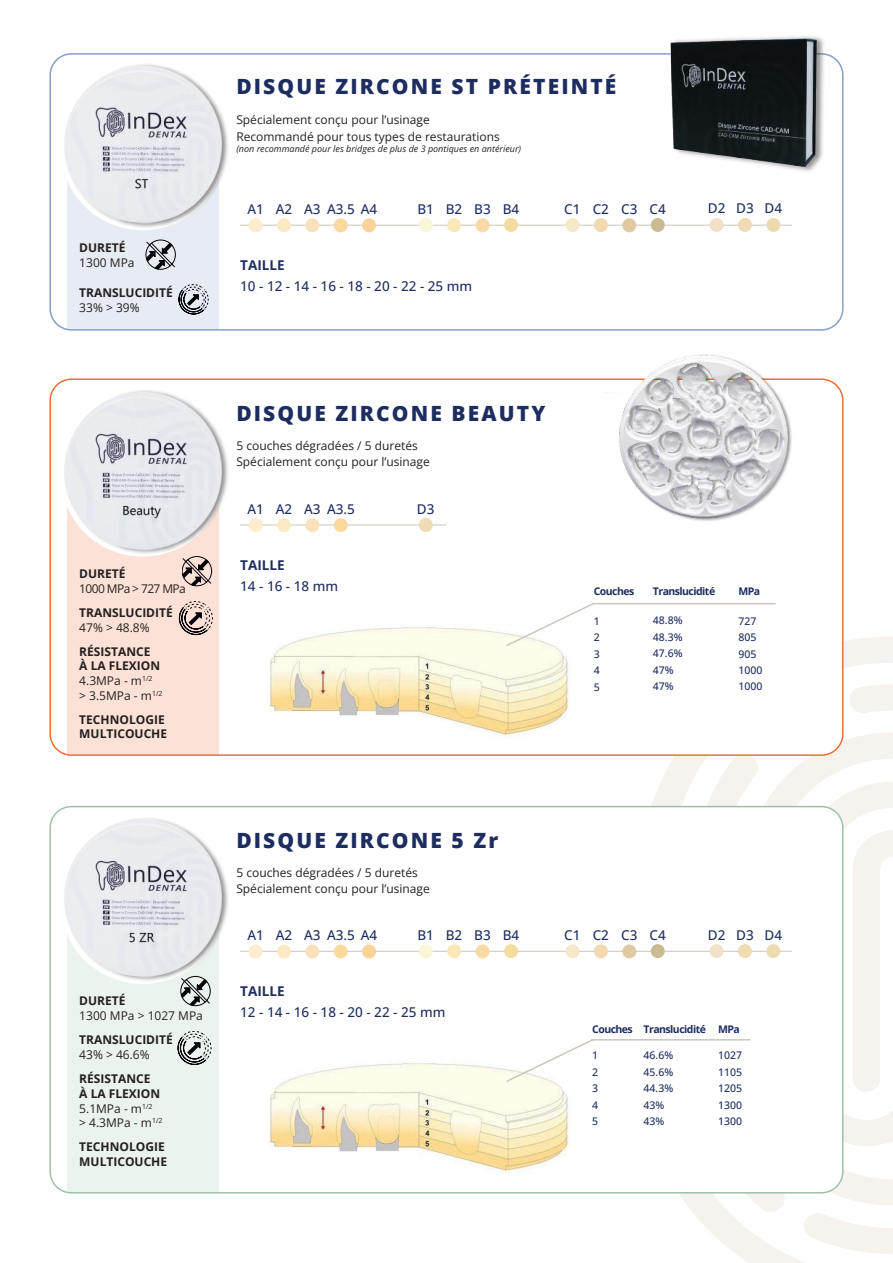
<style>
.page{position:relative;width:893px;height:1263px;background:#fff}
.page>*{position:absolute;margin:0;border:0;box-sizing:border-box;transform-origin:0 0}
.t1{font:800 21px "Open Sans";letter-spacing:.1em;color:#1e2d60}
.t2{font:500 13.5px "Open Sans";color:#1e2d60}
.t3{font:700 13.5px "Open Sans";color:#1e2d60}
.t4{font:12px/16.5px "Open Sans";color:#241f1f}
.t5{font:700 12px/14.5px "Open Sans";color:#241f1f}
.t6{font:12px "Open Sans";letter-spacing:-.05em;color:#241f1f}
.t7{font:500 10.5px/16.5px "Open Sans";color:#1e2d60;text-align:justify}
.t8{font:700 10.5px "Open Sans";letter-spacing:-.05em;color:#1e2d60}
.t9{font:italic 9px "Open Sans";color:#241f1f}
.s1{font-weight:400}
</style>
<div class="page">
<svg style="left:644px;top:636px;width:249px;height:170px;fill:#f6f3ee"></svg>
<svg style="left:643px;top:1193px;width:162px;height:70px"></svg>
<svg style="left:695px;top:684px;width:198px;height:570px"></svg>
<div style="left:50px;top:379px;width:793px;height:376px;background:#fff;border-radius:21px"></div>
<div style="left:49px;top:53px;width:794px;height:278px;border:2px solid #869ec7;border-radius:21px"></div>
<div style="left:67px;top:147px;width:152px;height:183px;background:#e7ebf4"></div>
<div style="left:67px;top:474px;width:152px;height:281px;background:#fce2d6"></div>
<hr style="left:593px;top:603px;width:183px;height:1px;background:#ccc6bb">
<hr style="left:240px;top:225px;width:552px;height:1px;background:#ccc6bb">
<div style="left:64px;top:62px;width:166px;height:167px;background:#241f1f;opacity:.5"></div>
<img style="left:57px;top:60px;width:171px;height:170px;border-radius:85px">
<div style="left:64px;top:389px;width:166px;height:166px;background:#241f1f;opacity:.5"></div>
<img style="left:57px;top:386px;width:171px;height:171px;border-radius:85px">
<img style="left:657px;top:36px;width:182px;height:136px">
<div style="left:50px;top:806px;width:793px;height:387px;background:#fff;border-radius:21px"></div>
<div style="left:49px;top:806px;width:794px;height:387px;border:2px solid #9cc2a9;border-radius:21px"></div>
<div style="left:67px;top:901px;width:152px;height:291px;background:#ebf3ee"></div>
<hr style="left:591px;top:1039px;width:159px;height:1px;background:#ccc6bb">
<div style="left:64px;top:816px;width:166px;height:166px;background:#241f1f;opacity:.5"></div>
<img style="left:57px;top:813px;width:171px;height:171px;border-radius:85px">
<svg style="left:146px;top:240px;width:30px;height:30px"></svg>
<svg style="left:179px;top:602px;width:34px;height:33px"></svg>
<div style="left:249px;top:218px;width:14px;height:14px;background:#fdecce;border-radius:50%"></div>
<div style="left:277px;top:218px;width:14px;height:14px;background:#fbeac4;border-radius:50%"></div>
<div style="left:305px;top:218px;width:14px;height:14px;background:#fae1bb;border-radius:50%"></div>
<div style="left:334px;top:218px;width:14px;height:14px;background:#fad99d;border-radius:50%"></div>
<div style="left:362px;top:218px;width:14px;height:14px;background:#f9d397;border-radius:50%"></div>
<div style="left:419px;top:218px;width:14px;height:14px;background:#fbf6d8;border-radius:50%"></div>
<div style="left:447px;top:218px;width:14px;height:14px;background:#fbe8b8;border-radius:50%"></div>
<div style="left:476px;top:218px;width:14px;height:14px;background:#f9d9a5;border-radius:50%"></div>
<div style="left:504px;top:218px;width:14px;height:14px;background:#f4db9e;border-radius:50%"></div>
<div style="left:565px;top:218px;width:14px;height:14px;background:#f5e9c7;border-radius:50%"></div>
<div style="left:594px;top:218px;width:14px;height:14px;background:#f2d9b0;border-radius:50%"></div>
<div style="left:622px;top:218px;width:14px;height:14px;background:#dfcaa3;border-radius:50%"></div>
<div style="left:651px;top:218px;width:14px;height:14px;background:#cbbb93;border-radius:50%"></div>
<div style="left:710px;top:218px;width:14px;height:14px;background:#f0e1c8;border-radius:50%"></div>
<div style="left:738px;top:218px;width:14px;height:14px;background:#efdbb4;border-radius:50%"></div>
<div style="left:766px;top:218px;width:14px;height:14px;background:#eddab1;border-radius:50%"></div>
<svg style="left:179px;top:285px;width:29px;height:29px"></svg>
<svg style="left:182px;top:556px;width:30px;height:30px"></svg>
<hr style="left:240px;top:525px;width:206px;height:1px;background:#ccc6bb">
<div style="left:249px;top:518px;width:14px;height:14px;background:#fdecce;border-radius:50%"></div>
<div style="left:277px;top:518px;width:14px;height:14px;background:#fbeac4;border-radius:50%"></div>
<div style="left:305px;top:518px;width:14px;height:14px;background:#fae1bb;border-radius:50%"></div>
<div style="left:334px;top:518px;width:14px;height:14px;background:#fad99d;border-radius:50%"></div>
<div style="left:419px;top:518px;width:14px;height:14px;background:#efdbb4;border-radius:50%"></div>
<hr style="left:240px;top:951px;width:552px;height:1px;background:#ccc6bb">
<div style="left:249px;top:944px;width:14px;height:14px;background:#fdecce;border-radius:50%"></div>
<div style="left:277px;top:944px;width:14px;height:14px;background:#fbeac4;border-radius:50%"></div>
<div style="left:305px;top:944px;width:14px;height:14px;background:#fae1bb;border-radius:50%"></div>
<div style="left:334px;top:944px;width:14px;height:14px;background:#fad99d;border-radius:50%"></div>
<div style="left:362px;top:944px;width:14px;height:14px;background:#f9d397;border-radius:50%"></div>
<div style="left:419px;top:944px;width:14px;height:14px;background:#fbf6d8;border-radius:50%"></div>
<div style="left:447px;top:944px;width:14px;height:14px;background:#fbe8b8;border-radius:50%"></div>
<div style="left:476px;top:944px;width:14px;height:14px;background:#f9d9a5;border-radius:50%"></div>
<div style="left:504px;top:944px;width:14px;height:14px;background:#f4db9e;border-radius:50%"></div>
<div style="left:565px;top:944px;width:14px;height:14px;background:#f5e9c7;border-radius:50%"></div>
<div style="left:594px;top:944px;width:14px;height:14px;background:#f2d9b0;border-radius:50%"></div>
<div style="left:622px;top:944px;width:14px;height:14px;background:#dfcaa3;border-radius:50%"></div>
<div style="left:651px;top:944px;width:14px;height:14px;background:#cbbb93;border-radius:50%"></div>
<div style="left:710px;top:944px;width:14px;height:14px;background:#f0e1c8;border-radius:50%"></div>
<div style="left:738px;top:944px;width:14px;height:14px;background:#efdbb4;border-radius:50%"></div>
<div style="left:766px;top:944px;width:14px;height:14px;background:#eddab1;border-radius:50%"></div>
<img style="left:604px;top:354px;width:190px;height:167px">
<svg style="left:178px;top:1032px;width:33px;height:33px"></svg>
<svg style="left:181px;top:976px;width:29px;height:30px"></svg>
<img style="left:269px;top:627px;width:301px;height:109px">
<svg style="left:505px;top:603px;width:90px;height:44px"></svg>
<img style="left:269px;top:1063px;width:301px;height:109px">
<svg style="left:505px;top:1040px;width:90px;height:43px"></svg>
<p class="t5" style="left:79px;top:240px;width:48px">DURETÉ</p>
<p class="t4" style="left:79px;top:254px;width:57px">1300 MPa</p>
<p class="t5" style="left:79px;top:285px;width:95px">TRANSLUCIDITÉ</p>
<p class="t4" style="left:79px;top:299px;width:62px">33% &gt; 39%</p>
<p class="t5" style="left:79px;top:566px;width:48px">DURETÉ</p>
<p class="t6" style="left:79px;top:580px;width:108px">1000 MPa &gt; 727 MPa</p>
<p class="t5" style="left:79px;top:605px;width:95px">TRANSLUCIDITÉ</p>
<p class="t4" style="left:79px;top:619px;width:72px">47% &gt; 48.8%</p>
<p class="t5" style="left:79px;top:644px;width:85px">RÉSISTANCE<br>À LA FLEXION<br><span class="s1">4.3MPa - m</span><sup>1/2<br></sup><span class="s1">&gt; 3.5MPa - m</span><sup>1/2</sup></p>
<p class="t5" style="left:79px;top:712px;width:89px">TECHNOLOGIE<br>MULTICOUCHE</p>
<h1 class="t1" style="left:236px;top:71px;width:381px">DISQUE ZIRCONE ST PRÉTEINTÉ</h1>
<p class="t4" style="left:236px;top:111px;width:265px">Spécialement conçu pour l’usinage<br>Recommandé pour tous types de restaurations</p>
<p class="t9" style="left:236px;top:142px;width:286px">(non recommandé pour les bridges de plus de 3 pontiques en antérieur)</p>
<p class="t2" style="left:247px;top:200px;width:131px">A1 A2 A3 A3.5 A4</p>
<p class="t2" style="left:417px;top:200px;width:103px">B1 B2 B3 B4</p>
<p class="t2" style="left:564px;top:200px;width:103px">C1 C2 C3 C4</p>
<p class="t2" style="left:708px;top:199px;width:76px">D2 D3 D4</p>
<p class="t3" style="left:240px;top:256px;width:46px">TAILLE</p>
<p class="t2" style="left:240px;top:277px;width:234px">10 - 12 - 14 - 16 - 18 - 20 - 22 - 25 mm</p>
<h1 class="t1" style="left:236px;top:397px;width:310px">DISQUE ZIRCONE BEAUTY</h1>
<p class="t4" style="left:236px;top:437px;width:195px">5 couches dégradées / 5 duretés<br>Spécialement conçu pour l’usinage</p>
<p class="t2" style="left:247px;top:499px;width:109px">A1 A2 A3 A3.5</p>
<p class="t2" style="left:417px;top:499px;width:19px">D3</p>
<p class="t3" style="left:240px;top:555px;width:46px">TAILLE</p>
<p class="t2" style="left:240px;top:577px;width:99px">14 - 16 - 18 mm</p>
<p class="t8" style="left:594px;top:583px;width:42px">Couches</p>
<p class="t8" style="left:653px;top:583px;width:64px">Translucidité</p>
<p class="t8" style="left:738px;top:583px;width:23px">MPa</p>
<p class="t7" style="left:594px;top:612px;width:8px">1<br>2<br>3<br>4<br>5</p>
<p class="t7" style="left:653px;top:612px;width:31px;text-align:left">48.8%<br>48.3%<br>47.6%<br>47%<br>47%</p>
<p class="t7" style="left:738px;top:612px;width:26px;text-align:left">727<br>805<br>905<br>1000<br>1000</p>
<p class="t5" style="left:79px;top:993px;width:48px">DURETÉ</p>
<p class="t4" style="left:79px;top:1007px;width:125px">1300 MPa &gt; 1027 MPa</p>
<p class="t5" style="left:79px;top:1032px;width:95px">TRANSLUCIDITÉ</p>
<p class="t4" style="left:79px;top:1046px;width:72px">43% &gt; 46.6%</p>
<p class="t5" style="left:79px;top:1071px;width:85px">RÉSISTANCE<br>À LA FLEXION<br><span class="s1">5.1MPa - m</span><sup>1/2<br></sup><span class="s1">&gt; 4.3MPa - m</span><sup>1/2</sup></p>
<p class="t5" style="left:79px;top:1139px;width:89px">TECHNOLOGIE<br>MULTICOUCHE</p>
<h1 class="t1" style="left:236px;top:824px;width:263px">DISQUE ZIRCONE 5 Zr</h1>
<p class="t4" style="left:236px;top:864px;width:195px">5 couches dégradées / 5 duretés<br>Spécialement conçu pour l’usinage</p>
<p class="t2" style="left:247px;top:926px;width:131px">A1 A2 A3 A3.5 A4</p>
<p class="t2" style="left:417px;top:926px;width:103px">B1 B2 B3 B4</p>
<p class="t2" style="left:564px;top:926px;width:103px">C1 C2 C3 C4</p>
<p class="t2" style="left:708px;top:925px;width:76px">D2 D3 D4</p>
<p class="t3" style="left:240px;top:982px;width:46px">TAILLE</p>
<p class="t2" style="left:240px;top:1003px;width:207px">12 - 14 - 16 - 18 - 20 - 22 - 25 mm</p>
<p class="t8" style="left:592px;top:1022px;width:149px">Couches Translucidité MPa</p>
<p class="t7" style="left:592px;top:1047px;width:8px">1<br>2<br>3<br>4<br>5</p>
<p class="t7" style="left:644px;top:1047px;width:31px;text-align:left">46.6%<br>45.6%<br>44.3%<br>43%<br>43%</p>
<p class="t7" style="left:718px;top:1047px;width:26px">1027<br>1105<br>1205<br>1300<br>1300</p>
</div>
